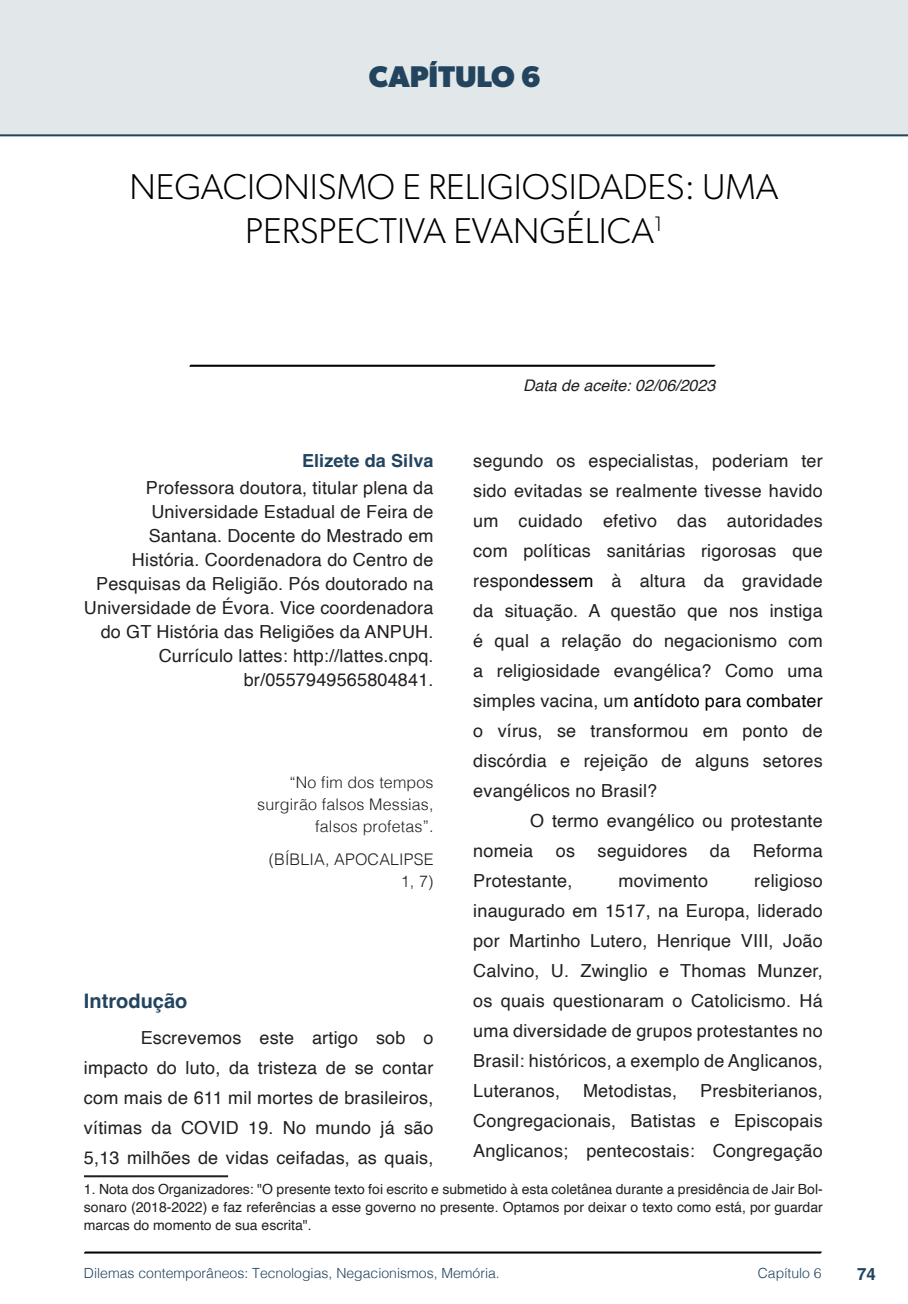
<style>
.page{position:relative;width:908px;height:1304px;background:#fff}
.page>*{position:absolute;margin:0;border:0;box-sizing:border-box;transform-origin:0 0}
.t1{font:300 36px/44px "Gibson";color:#000;text-align:center}
.t2{font:700 30px "Gibson";color:#23445f}
.t3{font:700 20px "Helvetica";color:#23445f}
.t4{font:18px/30px "Helvetica";letter-spacing:.01em;color:#231f20;text-align:justify}
.t5{font:700 18px "Helvetica";letter-spacing:.005em;color:#23445f}
.t6{font:700 16.8px "Helvetica";color:#23445f}
.t7{font:300 16px/22px "Helvetica";letter-spacing:.01em;color:#231f20;text-align:right}
.t8{font:italic 16px "Helvetica";color:#231f20}
.t9{font:14px/18px "Helvetica";color:#231f20;text-align:justify}
.t10{font:300 14px "Helvetica";color:#23445f}
.s1{color:#000001}
</style>
<div class="page">
<svg style="left:84px;top:1251px;width:737px;height:3px;background:#515151"></svg>
<div style="left:0;top:0;width:907px;height:136px;background:#e2e7e9"></div>
<div style="left:44px;top:72px;width:68px;height:61px;background:#e2e7e9"></div>
<svg style="left:189px;top:364px;width:526px;height:3px;background:#4f4f4f"></svg>
<hr style="left:84px;top:1175px;width:144px;height:2px;background:#231f20">
<h2 class="t2" style="left:369px;top:58px;width:173px">CAPÍTULO 6</h2>
<h1 class="t1" style="left:129px;top:164px;width:650px">NEGACIONISMO E RELIGIOSIDADES: UMA<br>PERSPECTIVA EVANGÉLICA<sup>1</sup></h1>
<p class="t8" style="left:523px;top:373px;width:194px">Data de aceite: 02/06/2023</p>
<p class="t5" style="left:302px;top:450px;width:133px">Elizete da Silva</p>
<p class="t4" style="left:84px;top:477px;width:351px;line-height:24px;text-align:right">Professora doutora, titular plena da Universidade Estadual de Feira de Santana. Docente do Mestrado em História. Coordenadora do Centro de Pesquisas da Religião. Pós doutorado na Universidade de Évora. Vice coordenadora do GT História das Religiões da ANPUH.<br>Currículo lattes: http://lattes.cnpq. br/0557949565804841.</p>
<p class="t4" style="left:473px;top:446px;width:351px">segundo os especialistas, poderiam ter sido evitadas se realmente tivesse havido um cuidado efetivo das autoridades com políticas sanitárias rigorosas que respon<span class="s1">dessem</span> à altura da gravidade da situação. A questão que nos instiga é qual a relação do negacionismo com a religiosidade evangélica? Como uma simples vacina, um <span class="s1">antídoto para combater </span>o vírus, se transformou em ponto de discórdia e rejeição de alguns setores evangélicos no Brasil?</p>
<p class="t4" style="left:473px;top:806px;width:351px;text-indent:57px">O termo evangélico ou protestante nomeia</p>
<p class="t7" style="left:257px;top:770px;width:178px">“No fim dos tempos surgirão falsos Messias, falsos profetas”.</p>
<p class="t7" style="left:268px;top:847px;width:166px">(BÍBLIA, APOCALIPSE<br>1, 7)</p>
<p class="t4" style="left:555px;top:836px;width:21px">os</p>
<p class="t4" style="left:597px;top:836px;width:91px">seguidores</p>
<p class="t4" style="left:709px;top:836px;width:22px">da</p>
<p class="t4" style="left:752px;top:836px;width:72px">Reforma</p>
<p class="t4" style="left:473px;top:866px;width:101px">Protestante,</p>
<p class="t4" style="left:618px;top:866px;width:91px">movimento</p>
<p class="t4" style="left:473px;top:866px;width:351px;text-indent:281px">religioso inaugurado em 1517, na Europa, liderado por Martinho Lutero, Henrique VIII, João Calvino, U. Zwinglio e Thomas Munzer, os quais questionaram o Catolicismo. Há uma diversidade de grupos protestantes no Brasil: históricos, a exemplo de Anglicanos, Luteranos,</p>
<p class="t3" style="left:84px;top:989px;width:111px">Introdução<sup>1</sup></p>
<p class="t4" style="left:84px;top:1023px;width:351px;text-indent:57px">Escrevemos este artigo sob o impacto do luto, da tristeza de se contar com mais de 611 mil mortes de brasileiros, vítimas da COVID 19. No mundo já são 5,13 milhões de vidas ceifadas, as quais,</p>
<p class="t9" style="left:84px;top:1181px;width:740px">1. Nota dos Organizadores: "O presente texto foi escrito e submetido à esta coletânea durante a presidência de Jair Bol&shy;sonaro (2018-2022) e faz referências a esse governo no presente. Optamos por deixar o texto como está, por guardar marcas do momento de sua escrita".</p>
<p class="t4" style="left:473px;top:1076px;width:351px;text-indent:227px">Presbiterianos, Congregacionais, Batistas e Episcopais Anglicanos; pentecostais: Congregação</p>
<p class="t4" style="left:583px;top:1076px;width:95px">Metodistas,</p>
<p class="t10" style="left:84px;top:1261px;width:417px">Dilemas contemporâneos: Tecnologias, Negacionismos, Memória.</p>
<p class="t10" style="left:757px;top:1261px;width:65px">Capítulo 6</p>
<p class="t6" style="left:856px;top:1264px;width:20px">74</p>
</div>
